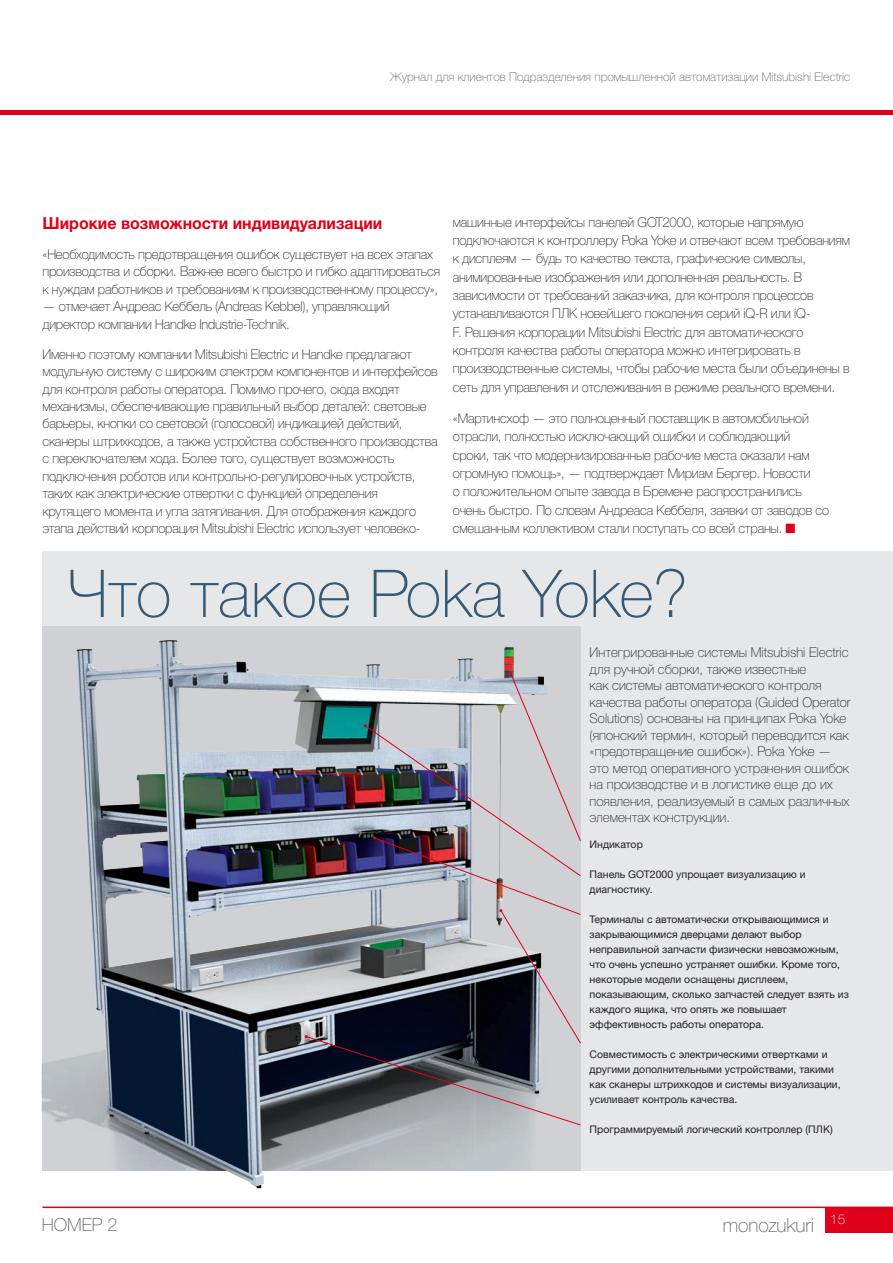
<style>
.page{position:relative;width:893px;height:1263px;background:#fff}
.page>*{position:absolute;margin:0;border:0;box-sizing:border-box;transform-origin:0 0}
.t1{font:100 66px "Helvetica Neue LTW1 G";color:#345a77}
.t2{font:100 19.35px "Helvetica Neue LTW1 G";letter-spacing:-.005em;color:#636366}
.t3{font:100 18px "Helvetica Neue LTW1 G";color:#636366}
.t4{font:700 16.5px "Helvetica Neue LTW1 G";color:#e0001b}
.t5{font:100 13.5px/18.3px "Helvetica Neue LTW1 G";letter-spacing:-.015em;color:#231f20}
.t6{font:100 13.5px "Helvetica Neue LTW1 G";color:#fff}
.t7{font:100 12px "Helvetica Neue LTW1 G";color:#636366}
.t8{font:10.5px/15px "Helvetica Neue LTW1 G";color:#231f20}
.s1{color:#e0001b}
</style>
<div class="page">
<div style="left:43px;top:551px;width:850px;height:619px;background:#e6e7e9"></div>
<div style="left:825px;top:1207px;width:68px;height:25px;background:#e0001b"></div>
<hr style="left:43px;top:1206px;width:850px;height:2px;background:#e0001b">
<hr style="left:0;top:110px;width:893px;height:4px;background:#e0001b">
<img style="left:42px;top:626px;width:538px;height:563px">
<img style="left:305px;top:672px;width:276px;height:454px">
<p class="t7" style="left:390px;top:69px;width:462px">Журнал для клиентов Подразделения промышленной автоматизации Mitsubishi Electric</p>
<p class="t5" style="left:453px;top:213px;width:399px">машинные интерфейсы панелей GOT2000, которые напрямую подключаются к контроллеру Poka Yoke и отвечают всем требованиям к дисплеям — будь то качество текста, графические символы, анимированные изображения или дополненная реальность. В зависимости от требований заказчика, для контроля процессов устанавливаются ПЛК новейшего поколения серий iQ-R или iQ-<br>F. Решения корпорации Mitsubishi Electric для автоматического контроля качества работы оператора можно интегрировать в производственные системы, чтобы рабочие места были объединены в сеть для управления и отслеживания в режиме реального времени.</p>
<p class="t5" style="left:453px;top:409px;width:378px">«Мартинсхоф — это полноценный поставщик в автомобильной отрасли, полностью исключающий ошибки и соблюдающий сроки, так что модернизированные рабочие места оказали нам огромную помощь», — подтверждает Мириам Бергер. Новости<br>о положительном опыте завода в Бремене распространились очень быстро. По словам Андреаса Кеббеля, заявки от заводов со смешанным коллективом стали поступать со всей страны. <span class="s1">■</span></p>
<h1 class="t1" style="left:67px;top:554px;width:622px">Что такое Poka Yoke?</h1>
<p class="t4" style="left:43px;top:213px;width:341px">Широкие возможности индивидуализации</p>
<p class="t5" style="left:43px;top:245px;width:399px;line-height:17.4px">«Необходимость предотвращения ошибок существует на всех этапах производства и сборки. Важнее всего быстро и гибко адаптироваться к нуждам работников и требованиям к производственному процессу»,</p>
<p class="t5" style="left:43px;top:298px;width:349px;line-height:17.4px">— отмечает Андреас Кеббель (Andreas Kebbel), управляющий директор компании Handke Industrie-Technik.</p>
<p class="t5" style="left:43px;top:345px;width:397px;line-height:17.4px">Именно поэтому компании Mitsubishi Electric и Handke предлагают модульную систему с широким спектром компонентов и интерфейсов для контроля работы оператора. Помимо прочего, сюда входят механизмы, обеспечивающие правильный выбор деталей: световые барьеры, кнопки со световой (голосовой) индикацией действий, сканеры штрихкодов, а также устройства собственного производства с переключателем хода. Более того, существует возможность подключения роботов или контрольно-регулировочных устройств, таких как электрические отвертки с функцией определения крутящего момента и угла затягивания. Для отображения каждого этапа действий корпорация Mitsubishi Electric использует человеко-</p>
<p class="t5" style="left:590px;top:644px;width:262px;line-height:16.5px">Интегрированные системы Mitsubishi Electric для ручной сборки, также известные<br>как системы автоматического контроля качества работы оператора (Guided Operator Solutions) основаны на принципах Poka Yoke (японский термин, который переводится как «предотвращение ошибок»). Poka Yoke — это метод оперативного устранения ошибок на производстве и в логистике еще до их появления, реализуемый в самых различных элементах конструкции.</p>
<p class="t8" style="left:590px;top:836px;width:55px">Индикатор</p>
<p class="t8" style="left:590px;top:866px;width:218px">Панель GOT2000 упрощает визуализацию и диагностику.</p>
<p class="t8" style="left:590px;top:911px;width:261px">Терминалы с автоматически открывающимися и закрывающимися дверцами делают выбор неправильной запчасти физически невозможным, что очень успешно устраняет ошибки. Кроме того, некоторые модели оснащены дисплеем, показывающим, сколько запчастей следует взять из каждого ящика, что опять же повышает эффективность работы оператора.</p>
<p class="t8" style="left:590px;top:1046px;width:253px">Совместимость с электрическими отвертками и другими дополнительными устройствами, такими как сканеры штрихкодов и системы визуализации, усиливает контроль качества.</p>
<p class="t8" style="left:590px;top:1121px;width:245px">Программируемый логический контроллер (ПЛК)</p>
<h3 class="t3" style="left:42px;top:1214px;width:77px">НОМЕР 2</h3>
<h2 class="t2" style="left:723px;top:1213px;width:93px">monozukuri</h2>
<p class="t6" style="left:830px;top:1211px;width:17px">15</p>
</div>
